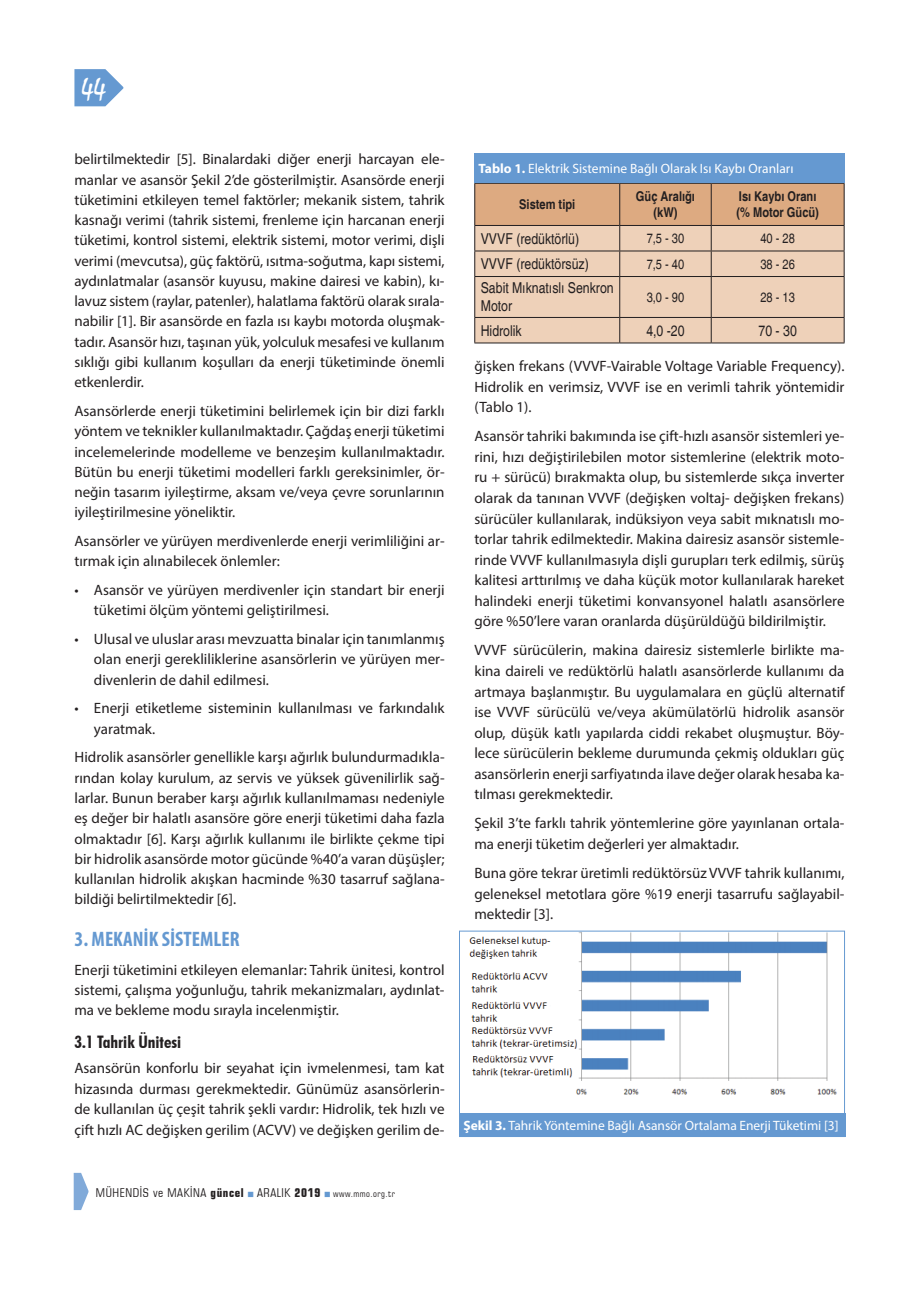
<style>
.page{position:relative;width:919px;height:1289px;background:#fff}
.page>*{position:absolute;margin:0;border:0;box-sizing:border-box;transform-origin:0 0}
.t1{font:27px "TR Mystical Plain";color:#fff}
.t2{font:700 condensed 21px "Myriad Pro";color:#6599d1}
.t3{font:700 condensed 17.25px "Futura BT";color:#231f20}
.t4{font:15px/20.2px "Myriad Pro";color:#231f20;text-align:justify}
.t5{font:condensed 15px/18px "Helvetica";color:#231f20}
.t6{font:13.5px "Myriad Pro";letter-spacing:-.005em;color:#fff}
.t7{font:700 condensed 13.5px/16.2px "Helvetica";color:#231f20;text-align:center}
.t8{font:condensed 13.5px "Helvetica";color:#231f20}
.t9{font:condensed 12px "Square 721 BT";letter-spacing:.05em;color:#231f20}
.s1{font-weight:700}
.s2{font-size:9px}
</style>
<div class="page">
<svg style="left:74px;top:69px;width:49px;height:37px"></svg>
<svg style="left:74px;top:1172px;width:14px;height:37px"></svg>
<svg style="left:474px;top:183px;width:370px;height:159px;background:#e2c0a5"></svg>
<hr style="left:474px;top:342px;width:145px;height:1px;background:#231f20">
<hr style="left:619px;top:342px;width:92px;height:1px;background:#231f20">
<hr style="left:711px;top:342px;width:133px;height:1px;background:#231f20">
<div style="left:474px;top:153px;width:370px;height:30px;background:#6599d1"></div>
<img style="left:469px;top:932px;width:368px;height:163px">
<div style="left:459px;top:1113px;width:386px;height:23px;background:#6599d1"></div>
<h1 class="t1" style="left:81px;top:73px;width:27px">44</h1>
<p class="t4" style="left:74px;top:149px;width:371px">belirtilmektedir [5]. Binalardaki diğer enerji harcayan ele&shy;manlar ve asansör Şekil 2’de gösterilmiştir. Asansörde enerji tüketimini etkileyen temel faktörler; mekanik sistem, tahrik kasnağı verimi (tahrik sistemi, frenleme için harcanan enerji tüketimi, kontrol sistemi, elektrik sistemi, motor verimi, dişli verimi (mevcutsa), güç faktörü, ısıtma-soğutma, kapı sistemi, aydınlatmalar (asansör kuyusu, makine dairesi ve kabin), kı&shy;lavuz sistem (raylar, patenler), halatlama faktörü olarak sırala&shy;nabilir [1]. Bir asansörde en fazla ısı kaybı motorda oluşmak&shy;tadır. Asansör hızı, taşınan yük, yolculuk mesafesi ve kullanım sıklığı gibi kullanım koşulları da enerji tüketiminde önemli etkenlerdir.</p>
<p class="t4" style="left:74px;top:400px;width:371px">Asansörlerde enerji tüketimini belirlemek için bir dizi farklı yöntem ve teknikler kullanılmaktadır. Çağdaş enerji tüketimi incelemelerinde modelleme ve benzeşim kullanılmaktadır.<br>Bütün bu enerji tüketimi modelleri farklı gereksinimler, ör&shy;neğin tasarım iyileştirme, aksam ve/veya çevre sorunlarının iyileştirilmesine yöneliktir.</p>
<p class="t4" style="left:74px;top:530px;width:371px">Asansörler ve yürüyen merdivenlerde enerji verimliliğini ar&shy;tırmak için alınabilecek önlemler:</p>
<p class="t4" style="left:94px;top:579px;width:352px;text-indent:-20px">• Asansör ve yürüyen merdivenler için standart bir enerji tüketimi ölçüm yöntemi geliştirilmesi.</p>
<p class="t4" style="left:94px;top:628px;width:352px;text-indent:-19px">• Ulusal ve uluslar arası mevzuatta binalar için tanımlanmış olan enerji gerekliliklerine asansörlerin ve yürüyen mer&shy;divenlerin de dahil edilmesi.</p>
<p class="t4" style="left:94px;top:698px;width:352px;text-indent:-20px">• Enerji etiketleme sisteminin kullanılması ve farkındalık yaratmak.</p>
<p class="t4" style="left:74px;top:747px;width:371px">Hidrolik asansörler genellikle karşı ağırlık bulundurmadıkla&shy;rından kolay kurulum, az servis ve yüksek güvenilirlik sağ&shy;larlar. Bunun beraber karşı ağırlık kullanılmaması nedeniyle eş değer bir halatlı asansöre göre enerji tüketimi daha fazla olmaktadır [6]. Karşı ağırlık kullanımı ile birlikte çekme tipi bir hidrolik asansörde motor gücünde %40’a varan düşüşler; kullanılan hidrolik akışkan hacminde %30 tasarruf sağlana&shy;bildiği belirtilmektedir [6].</p>
<h2 class="t2" style="left:74px;top:925px;width:167px">3. MEKANİ K SİSTEMLER</h2>
<p class="t4" style="left:74px;top:959px;width:371px">Enerji tüketimini etkileyen elemanlar: Tahrik ünitesi, kontrol sistemi, çalışma yoğunluğu, tahrik mekanizmaları, aydınlat&shy;ma ve bekleme modu sırayla incelenmiştir.</p>
<p class="t3" style="left:74px;top:1031px;width:108px">3.1 Tahrik Ünitesi</p>
<p class="t4" style="left:74px;top:1057px;width:371px">Asansörün konforlu bir seyahat için ivmelenmesi, tam kat hizasında durması gerekmektedir. Günümüz asansörlerin&shy;de kullanılan üç çeşit tahrik şekli vardır: Hidrolik, tek hızlı ve çift hızlı AC değişken gerilim (ACVV) ve değişken gerilim de-</p>
<p class="t6" style="left:478px;top:160px;width:316px"><span class="s1">Tablo 1.</span> Elektrik Sistemine Bağlı Olarak Isı Kaybı Oranları</p>
<p class="t7" style="left:519px;top:196px;width:57px">Sistem tipi</p>
<p class="t7" style="left:636px;top:188px;width:61px">Güç Aralığı (kW)</p>
<p class="t7" style="left:736px;top:188px;width:84px;text-align:left">Isı Kaybı Oranı (% Motor Gücü)</p>
<p class="t5" style="left:480px;top:229px;width:100px">VVVF (redüktörlü)</p>
<p class="t8" style="left:646px;top:230px;width:39px">7,5 - 30</p>
<p class="t8" style="left:760px;top:230px;width:36px">40 - 28</p>
<p class="t5" style="left:480px;top:255px;width:109px">VVVF (redüktörsüz)</p>
<p class="t8" style="left:646px;top:256px;width:39px">7,5 - 40</p>
<p class="t8" style="left:760px;top:256px;width:36px">38 - 26</p>
<p class="t5" style="left:480px;top:279px;width:134px">Sabit Mıknatıslı Senkron<br>Motor</p>
<p class="t8" style="left:646px;top:289px;width:39px">3,0 - 90</p>
<p class="t8" style="left:760px;top:289px;width:36px">28 - 13</p>
<p class="t5" style="left:480px;top:321px;width:42px">Hidrolik</p>
<p class="t5" style="left:646px;top:321px;width:40px">4,0 -20</p>
<p class="t5" style="left:758px;top:321px;width:40px">70 - 30</p>
<p class="t4" style="left:474px;top:355px;width:371px">ğişken frekans (VVVF-Vairable Voltage Variable Frequency).<br>Hidrolik en verimsiz, VVVF ise en verimli tahrik yöntemidir (Tablo 1).</p>
<p class="t4" style="left:474px;top:426px;width:371px">Asansör tahriki bakımında ise çift-hızlı asansör sistemleri ye&shy;rini, hızı değiştirilebilen motor sistemlerine (elektrik moto&shy;ru + sürücü) bırakmakta olup, bu sistemlerde sıkça inverter olarak da tanınan VVVF (değişken voltaj- değişken frekans) sürücüler kullanılarak, indüksiyon veya sabit mıknatıslı mo&shy;torlar tahrik edilmektedir. Makina dairesiz asansör sistemle&shy;rinde VVVF kullanılmasıyla dişli gurupları terk edilmiş, sürüş kalitesi arttırılmış ve daha küçük motor kullanılarak hareket halindeki enerji tüketimi konvansyonel halatlı asansörlere göre %50’lere varan oranlarda düşürüldüğü bildirilmiştir.</p>
<p class="t4" style="left:474px;top:640px;width:371px">VVVF sürücülerin, makina dairesiz sistemlerle birlikte ma&shy;kina daireli ve redüktörlü halatlı asansörlerde kullanımı da artmaya başlanmıştır. Bu uygulamalara en güçlü alternatif ise VVVF sürücülü ve/veya akümülatörlü hidrolik asansör olup, düşük katlı yapılarda ciddi rekabet oluşmuştur. Böy&shy;lece sürücülerin bekleme durumunda çekmiş oldukları güç asansörlerin enerji sarfiyatında ilave değer olarak hesaba ka&shy;tılması gerekmektedir.</p>
<p class="t4" style="left:474px;top:812px;width:371px">Şekil 3’te farklı tahrik yöntemlerine göre yayınlanan ortala&shy;ma enerji tüketim değerleri yer almaktadır.</p>
<p class="t4" style="left:474px;top:862px;width:371px">Buna göre tekrar üretimli redüktörsüz VVVF tahrik kullanımı, geleneksel metotlara göre %19 enerji tasarrufu sağlayabil&shy;mektedir [3].</p>
<p class="t6" style="left:463px;top:1117px;width:377px"><span class="s1">Şekil 3.</span> Tahrik Yöntemine Bağlı Asansör Ortalama Enerji Tüketimi [3]</p>
<p class="t9" style="left:96px;top:1185px;width:300px">MÜHENDİS ve MAKİNA <span class="s1">güncel</span> ARALIK <span class="s1">2019</span> <span class="s2">www.mmo.org.tr</span></p>
</div>
